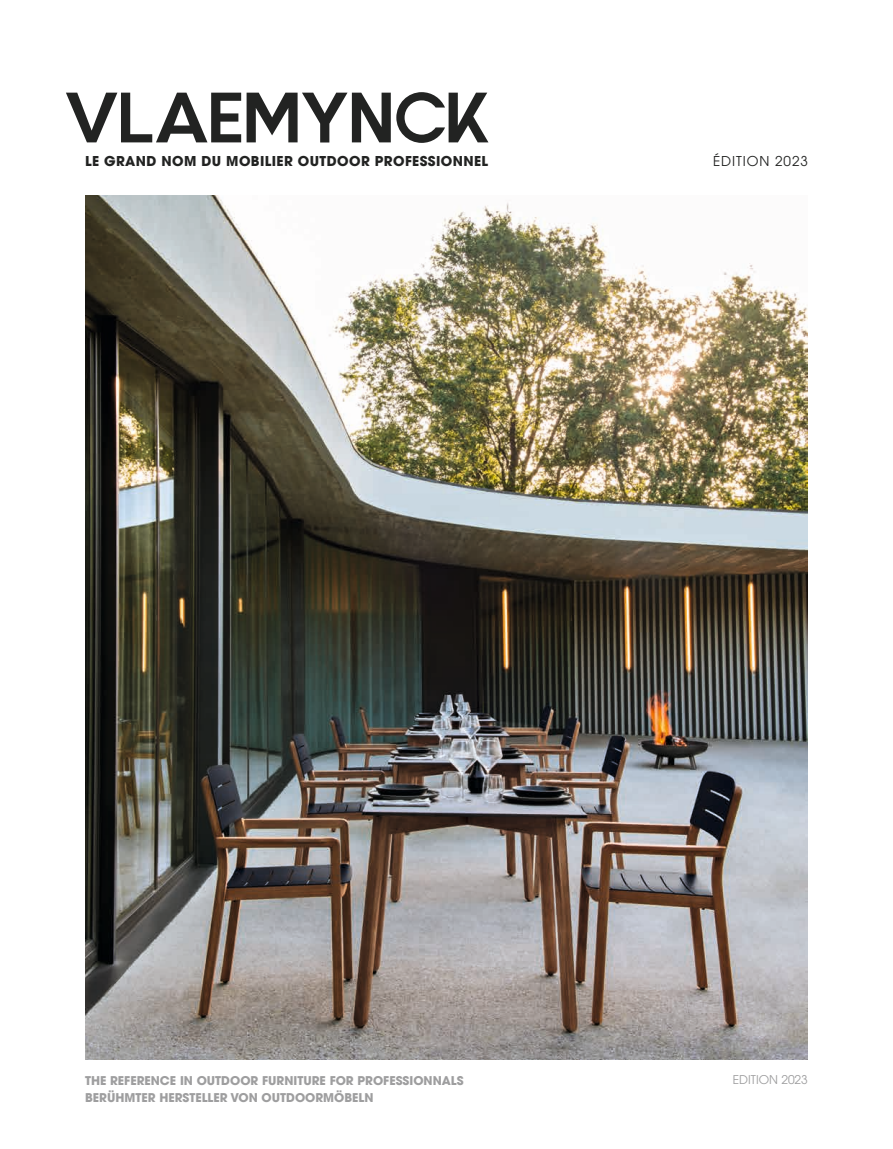
<style>
.page{position:relative;width:893px;height:1149px;background:#fff}
.page>*{position:absolute;margin:0;border:0;box-sizing:border-box;transform-origin:0 0}
.t1{font:700 13.5px "ITC Avant Garde Std";letter-spacing:.03em;color:#222322}
.t2{font:13.5px "ITC Avant Garde Std";letter-spacing:.07em;color:#222322}
.t3{font:700 12px/17.1px "ITC Avant Garde Std";color:#9e9e9f}
.t4{font:12px "ITC Avant Garde Std";color:#9e9e9f}
</style>
<div class="page">
<img style="left:85px;top:196px;width:723px;height:863px">
<svg style="left:247px;top:92px;width:241px;height:51px"></svg>
<svg style="left:66px;top:93px;width:175px;height:49px"></svg>
<p class="t1" style="left:85px;top:152px;width:405px">LE GRAND NOM DU MOBILIER OUTDOOR PROFESSIONNEL</p>
<p class="t2" style="left:713px;top:152px;width:96px">ÉDITION 2023</p>
<p class="t3" style="left:85px;top:1071px;width:380px">THE REFERENCE IN OUTDOOR FURNITURE FOR PROFESSIONNALS<br>BERÜHMTER HERSTELLER VON OUTDOORMÖBELN</p>
<p class="t4" style="left:733px;top:1072px;width:77px">EDITION 2023</p>
</div>
